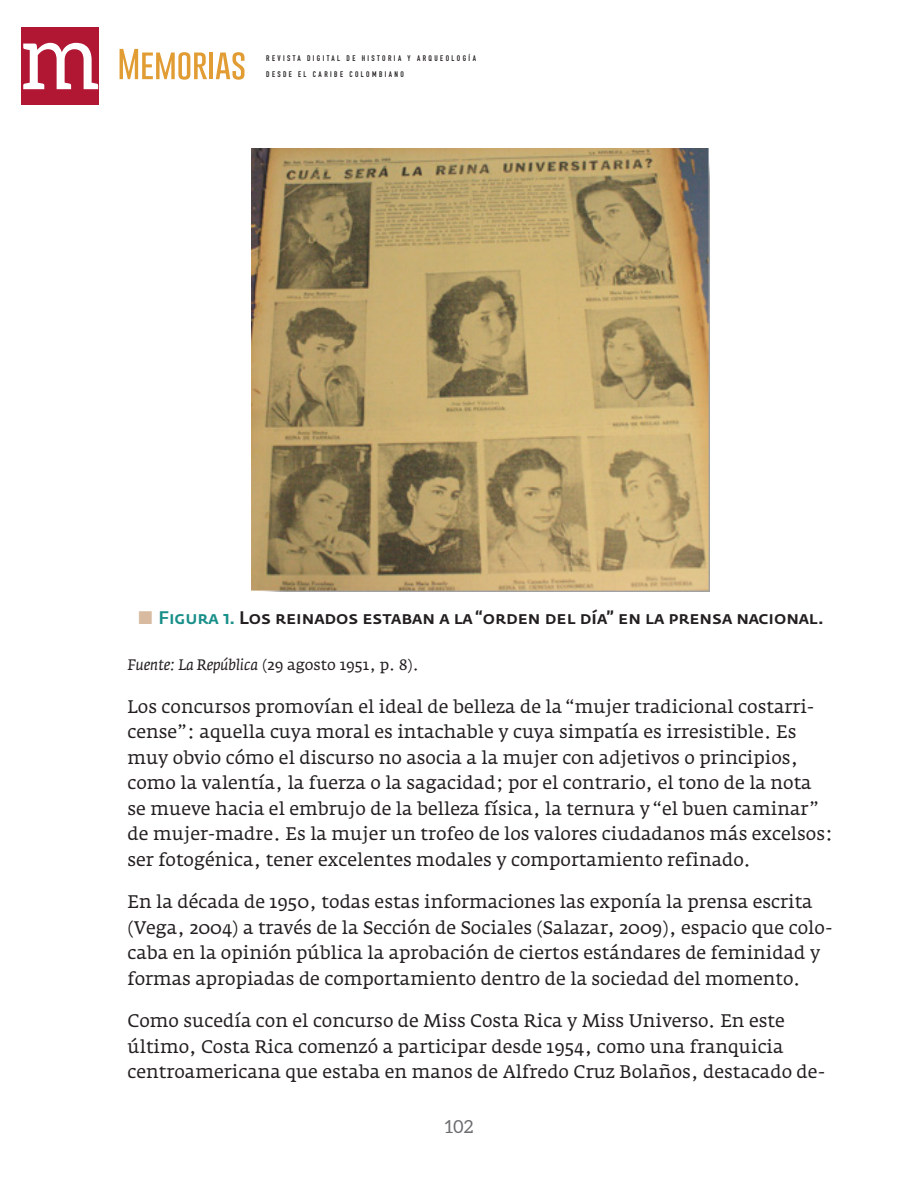
<style>
.page{position:relative;width:918px;height:1188px;background:#fff}
.page>*{position:absolute;margin:0;border:0;box-sizing:border-box;transform-origin:0 0}
.t1{font:90.15px "Aleo";color:#fff}
.Parrafo{font:18px/25.5px "Fedra Serif A";color:#231f20}
.t2{font:500 18px "Fedra Sans Std";color:#231f20}
.t3{font:18px "Aleo";color:#6c6d70}
.Fuente{font:15px "Fedra Serif A";color:#231f20}
.t4{font:8.1px/16px "DIN Engschrift Std";letter-spacing:.3em;color:#231f20}
.s1{font-weight:700;color:#d7baa0}
.s2{color:#198f89}
.s3{font-style:italic}
</style>
<div class="page">
<div style="left:21px;top:27px;width:78px;height:78px;background:#b11633"></div>
<svg style="left:120px;top:49px;width:87px;height:31px"></svg>
<hr style="left:210px;top:53px;width:3px;height:26px;background:#e19d34">
<svg style="left:216px;top:52px;width:28px;height:28px"></svg>
<img style="left:251px;top:149px;width:458px;height:442px">
<h1 class="t1" style="left:20px;top:6px;width:82px">m</h1>
<p class="t4" style="left:266px;top:50px;width:211px">REVISTA DIGITAL DE HISTORIA Y ARQUEOLOGÍA<br>DESDE EL CARIBE COLOMBIANO</p>
<p class="t2" style="left:137px;top:606px;width:688px"><span class="s1">■</span> <span class="s2">Figura 1.</span> Los reinados estaban a la “orden del día” en la prensa nacional.</p>
<p class="Fuente" style="left:128px;top:656px;width:293px"><span class="s3">Fuente: La República</span> (29 agosto 1951, p. 8).</p>
<p class="Parrafo" style="left:128px;top:694px;width:707px">Los concursos promovían el ideal de belleza de la “mujer tradicional costarri&shy;cense”: aquella cuya moral es intachable y cuya simpatía es irresistible. Es muy obvio cómo el discurso no asocia a la mujer con adjetivos o principios, como la valentía, la fuerza o la sagacidad; por el contrario, el tono de la nota se mueve hacia el embrujo de la belleza física, la ternura y “el buen caminar” de mujer-madre. Es la mujer un trofeo de los valores ciudadanos más excelsos: ser fotogénica, tener excelentes modales y comportamiento refinado.</p>
<p class="Parrafo" style="left:128px;top:889px;width:706px">En la década de 1950, todas estas informaciones las exponía la prensa escrita (Vega, 2004) a través de la Sección de Sociales (Salazar, 2009), espacio que colo&shy;caba en la opinión pública la aprobación de ciertos estándares de feminidad y formas apropiadas de comportamiento dentro de la sociedad del momento.</p>
<p class="Parrafo" style="left:128px;top:1008px;width:699px">Como sucedía con el concurso de Miss Costa Rica y Miss Universo. En este último, Costa Rica comenzó a participar desde 1954, como una franquicia centroamericana que estaba en manos de Alfredo Cruz Bolaños, destacado de-</p>
<p class="t3" style="left:445px;top:1116px;width:30px">102</p>
</div>
